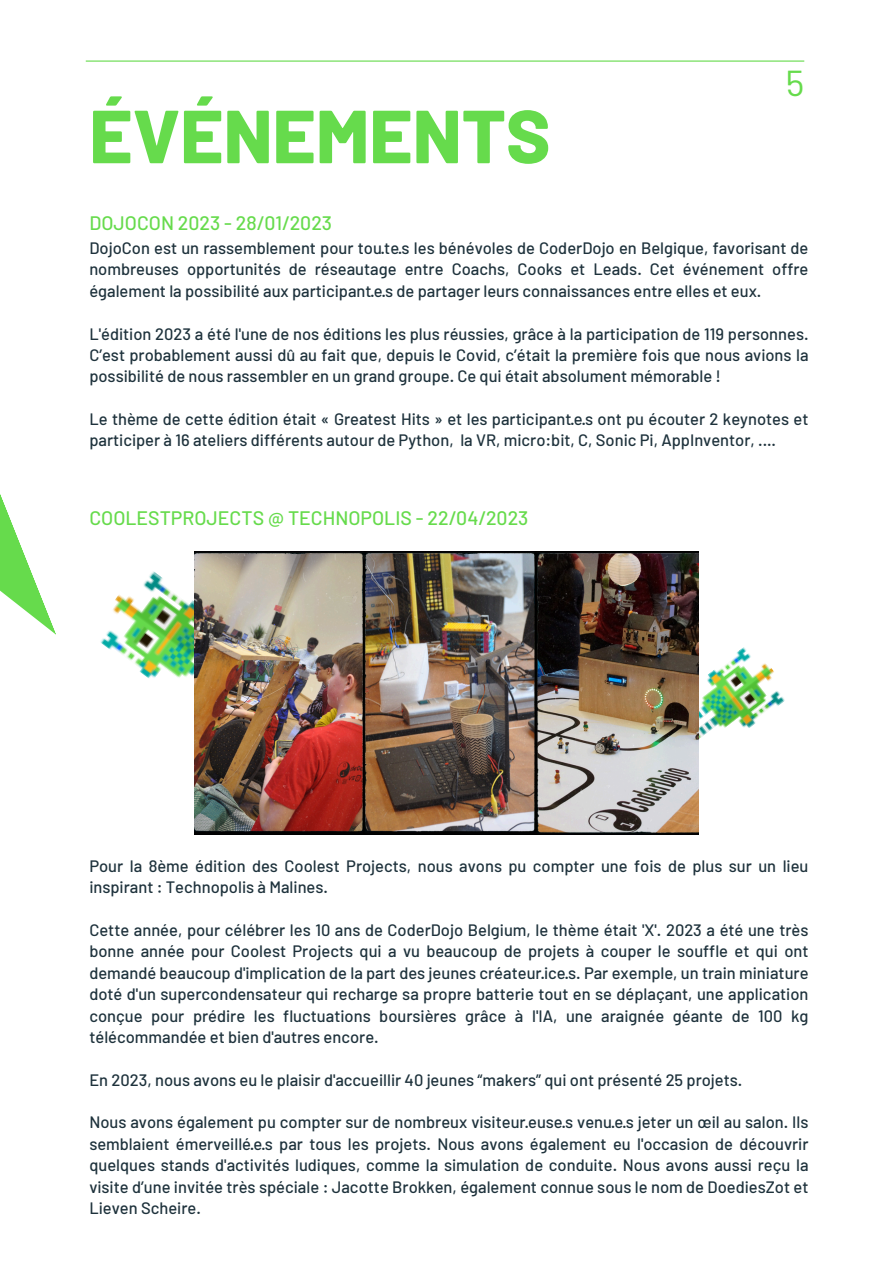
<style>
.page{position:relative;width:894px;height:1264px;background:#fff}
.page>*{position:absolute;margin:0;border:0;box-sizing:border-box;transform-origin:0 0}
.t1{font:800 75px "Barlow";color:#66db4c}
.t2{font:36px "Barlow";color:#66db4c}
.t3{font:500 19.5px "Barlow";color:#66db4c}
.t4{font:500 16.5px/21.3px "Barlow";color:#1e323c;text-align:justify}
</style>
<div class="page">
<img style="left:100px;top:563px;width:95px;height:181px">
<img style="left:698px;top:641px;width:87px;height:139px">
<img style="left:195px;top:551px;width:503px;height:283px">
<hr style="left:86px;top:60px;width:718px;height:2px;background:#66db4c">
<svg style="left:0;top:494px;width:56px;height:141px"></svg>
<p class="t1" style="left:89px;top:88px;width:462px">ÉVÉNEMENTS</p>
<p class="t2" style="left:785px;top:60px;width:20px">5</p>
<p class="t3" style="left:89px;top:211px;width:244px">DOJOCON 2023 - 28/01/2023</p>
<p class="t4" style="left:89px;top:237px;width:720px">DojoCon est un rassemblement pour tou·te·s les bénévoles de CoderDojo en Belgique, favorisant de nombreuses opportunités de réseautage entre Coachs, Cooks et Leads. Cet événement offre également la possibilité aux participant·e·s de partager leurs connaissances entre elles et eux.</p>
<p class="t4" style="left:89px;top:322px;width:720px">L'édition 2023 a été l'une de nos éditions les plus réussies, grâce à la participation de 119 personnes.<br>C’est probablement aussi dû au fait que, depuis le Covid, c’était la première fois que nous avions la possibilité de nous rassembler en un grand groupe. Ce qui était absolument mémorable !</p>
<p class="t4" style="left:89px;top:408px;width:720px">Le thème de cette édition était « Greatest Hits » et les participant·e·s ont pu écouter 2 keynotes et participer à 16 ateliers différents autour de Python, la VR, micro:bit, C, Sonic Pi, AppInventor, ....</p>
<h1 class="t3" style="left:89px;top:505px;width:440px">COOLESTPROJECTS @ TECHNOPOLIS - 22/04/2023</h1>
<p class="t4" style="left:89px;top:854px;width:720px">Pour la 8ème édition des Coolest Projects, nous avons pu compter une fois de plus sur un lieu inspirant : Technopolis à Malines.</p>
<h2 class="t4" style="left:89px;top:918px;width:720px">Cette année, pour célébrer les 10 ans de CoderDojo Belgium, le thème était 'X'. 2023 a été une très bonne année pour Coolest Projects qui a vu beaucoup de projets à couper le souffle et qui ont demandé beaucoup d'implication de la part des jeunes créateur·ice·s. Par exemple, un train miniature doté d'un supercondensateur qui recharge sa propre batterie tout en se déplaçant, une application conçue pour prédire les fluctuations boursières grâce à l'IA, une araignée géante de 100 kg télécommandée et bien d'autres encore.</h2>
<p class="t4" style="left:89px;top:1068px;width:654px">En 2023, nous avons eu le plaisir d'accueillir 40 jeunes “makers” qui ont présenté 25 projets.</p>
<p class="t4" style="left:89px;top:1111px;width:720px">Nous avons également pu compter sur de nombreux visiteur·euse·s venu·e·s jeter un œil au salon. Ils semblaient émerveillé·e·s par tous les projets. Nous avons également eu l'occasion de découvrir quelques stands d'activités ludiques, comme la simulation de conduite. Nous avons aussi reçu la visite d’une invitée très spéciale : Jacotte Brokken, également connue sous le nom de DoediesZot et Lieven Scheire.</p>
</div>
